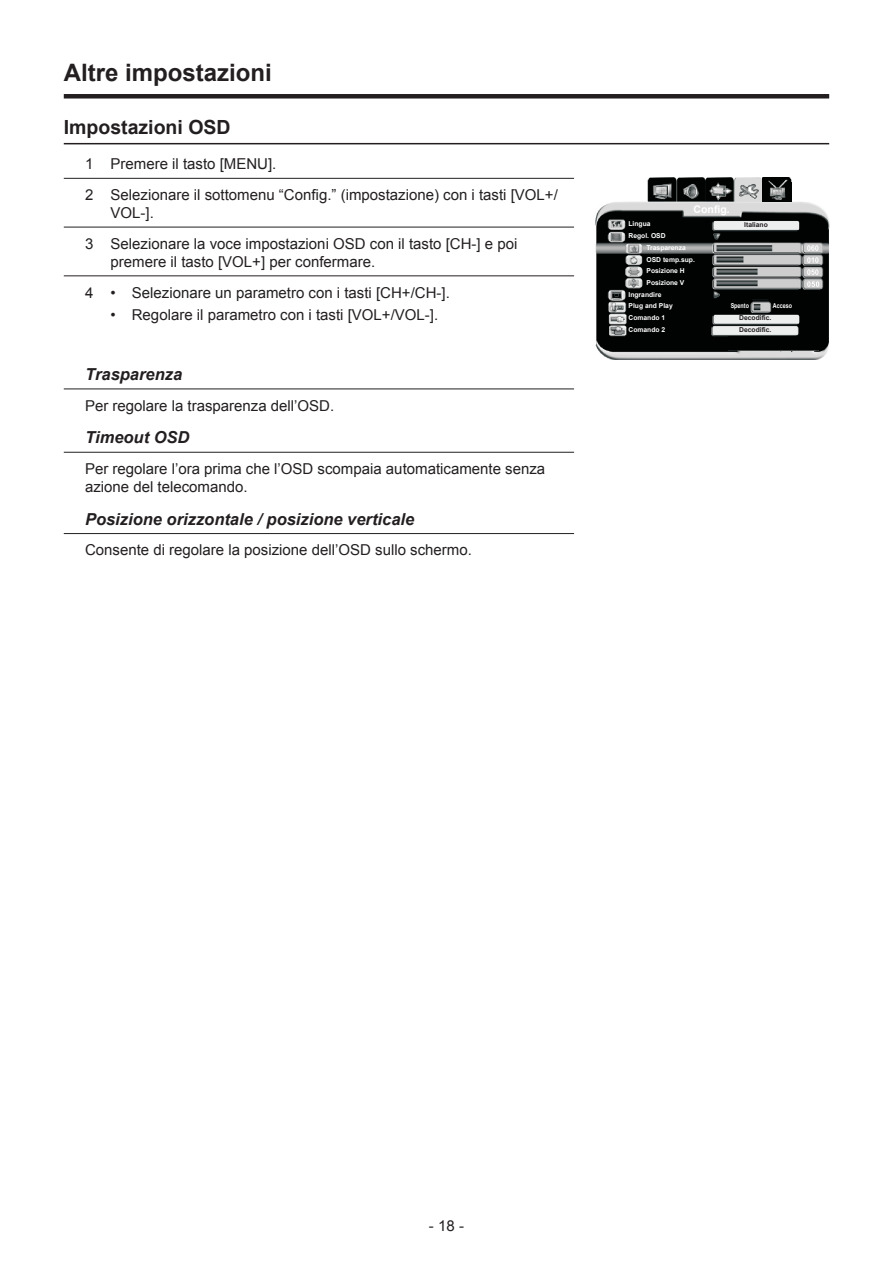
<style>
.page{position:relative;width:893px;height:1263px;background:#fff}
.page>*{position:absolute;margin:0;border:0;box-sizing:border-box;transform-origin:0 0}
.t1{font:700 24px "Arial";color:#231f20}
.t2{font:700 19.5px "Arial";color:#231f20}
.t3{font:italic 700 16.5px "Arial";color:#231f20}
.t4{font:15px/30.8px "Arial";color:#231f20}
.t5{font:700 10.5px "Arial";color:#fff}
.t6{font:700 6.75px "Arial";color:#fff}
.t7{font:700 6.75px/11.2px "Arial";color:#231f20}
.t8{font:700 6.75px "Arial";color:#fff;scale:.8 1}
</style>
<div class="page">
<div style="left:64px;top:94px;width:765px;height:5px;background:#231f20"></div>
<hr style="left:64px;top:143px;width:765px;height:1px;background:#231f20">
<hr style="left:64px;top:178px;width:510px;height:1px;background:#231f20">
<hr style="left:64px;top:227px;width:510px;height:1px;background:#231f20">
<hr style="left:64px;top:275px;width:510px;height:1px;background:#231f20">
<hr style="left:64px;top:388px;width:510px;height:1px;background:#231f20">
<hr style="left:64px;top:452px;width:510px;height:1px;background:#231f20">
<hr style="left:64px;top:533px;width:510px;height:1px;background:#231f20">
<img style="left:595px;top:177px;width:234px;height:182px">
<svg style="left:807px;top:281px;width:12px;height:6px"></svg>
<svg style="left:807px;top:269px;width:11px;height:6px"></svg>
<svg style="left:807px;top:257px;width:11px;height:6px"></svg>
<svg style="left:807px;top:245px;width:11px;height:6px"></svg>
<img style="left:728px;top:337px;width:90px;height:14px">
<img style="left:762px;top:177px;width:30px;height:24px">
<h1 class="t1" style="left:64px;top:60px;width:210px">Altre impostazioni</h1>
<h2 class="t2" style="left:64px;top:117px;width:168px">Impostazioni OSD</h2>
<p class="t4" style="left:85px;top:149px;width:474px">1 Premere il tasto [MENU].<br>2 Selezionare il sottomenu “Config.” (impostazione) con i tasti [VOL+/</p>
<p class="t4" style="left:85px;top:198px;width:434px;text-indent:26px">VOL-].<br>3 Selezionare la voce impostazioni OSD con il tasto [CH-] e poi</p>
<p class="t4" style="left:85px;top:246px;width:366px;text-indent:26px">premere il tasto [VOL+] per confermare.<br>4 • Selezionare un parametro con i tasti [CH+/CH-].</p>
<p class="t4" style="left:111px;top:299px;width:329px">• Regolare il parametro con i tasti [VOL+/VOL-].</p>
<p class="t3" style="left:85px;top:365px;width:99px">Trasparenza</p>
<p class="t4" style="left:85px;top:390px;width:251px">Per regolare la trasparenza dell’OSD.</p>
<p class="t3" style="left:85px;top:428px;width:106px">Timeout OSD</p>
<p class="t4" style="left:85px;top:460px;width:462px;line-height:18px">Per regolare l’ora prima che l’OSD scompaia automaticamente senza azione del telecomando.</p>
<p class="t3" style="left:85px;top:510px;width:331px">Posizione orizzontale / posizione verticale</p>
<p class="t4" style="left:85px;top:535px;width:388px">Consente di regolare la posizione dell’OSD sullo schermo.</p>
<p class="t5" style="left:694px;top:203px;width:38px">Config.</p>
<p class="t6" style="left:628px;top:220px;width:24px">Lingua</p>
<p class="t6" style="left:628px;top:232px;width:39px">Regol. OSD</p>
<p class="t6" style="left:646px;top:244px;width:41px">Trasparenza</p>
<p class="t6" style="left:646px;top:255px;width:50px">OSD temp.sup.</p>
<p class="t6" style="left:646px;top:267px;width:40px">Posizione H</p>
<p class="t6" style="left:646px;top:279px;width:39px">Posizione V</p>
<p class="t6" style="left:628px;top:291px;width:35px">Ingrandire</p>
<p class="t6" style="left:628px;top:302px;width:46px">Plug and Play</p>
<p class="t6" style="left:628px;top:314px;width:38px">Comando 1</p>
<p class="t6" style="left:628px;top:326px;width:38px">Comando 2</p>
<p class="t7" style="left:744px;top:219px;width:25px">Italiano</p>
<p class="t8" style="left:731px;top:301px;width:24px">Spento</p>
<p class="t8" style="left:773px;top:301px;width:26px">Acceso</p>
<p class="t7" style="left:739px;top:312px;width:34px">Decodific.<br>Decodific.</p>
<p class="t4" style="left:429px;top:1211px;width:37px">- 18 -</p>
</div>
